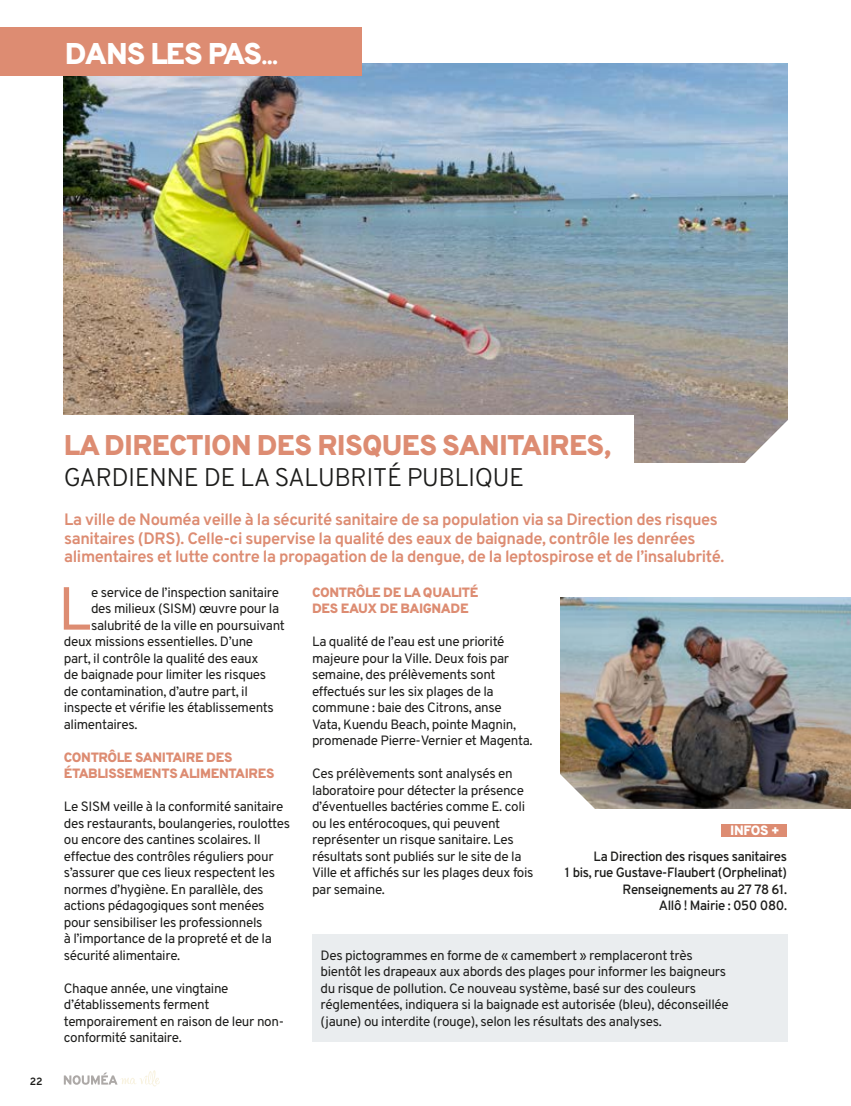
<style>
.page{position:relative;width:851px;height:1106px;background:#fff}
.page>*{position:absolute;margin:0;border:0;box-sizing:border-box;transform-origin:0 0}
.t1{font:60.6px "Overpass";color:#dd8c72}
.t2{font:800 30px "Overpass";letter-spacing:-.035em;color:#fff}
.t3{font:800 28.5px "Overpass";letter-spacing:-.025em;color:#dd8c72}
.t4{font:300 25.5px "Overpass";letter-spacing:-.025em;color:#1d1d1b}
.t5{font:700 16.5px/18px "Overpass";letter-spacing:-.025em;color:#dd8c72}
.t6{font:13.5px/16.5px "Overpass";letter-spacing:-.025em;color:#1d1d1b}
.t7{font:600 13.5px/16.5px "Overpass";letter-spacing:-.025em;color:#1d1d1b;text-align:right}
.t8{font:800 13.5px/16.5px "Overpass";letter-spacing:-.025em;color:#dd8c72}
.t9{font:800 13.5px "Overpass";letter-spacing:-.025em;color:#fff}
.t10{font:700 10.5px "Overpass";color:#1d1d1b}
.s1{font-weight:400}
</style>
<div class="page">
<img style="left:560px;top:597px;width:290px;height:211px">
<img style="left:64px;top:64px;width:723px;height:399px">
<svg style="left:725px;top:412px;width:63px;height:51px"></svg>
<svg style="left:560px;top:765px;width:50px;height:44px"></svg>
<div style="left:0;top:415px;width:634px;height:95px;background:#fff"></div>
<div style="left:0;top:27px;width:361px;height:48px;background:#dd8c72"></div>
<div style="left:721px;top:823px;width:66px;height:13px;background:#dd8c72"></div>
<div style="left:312px;top:934px;width:475px;height:108px;background:#eaedef"></div>
<svg style="left:64px;top:1070px;width:96px;height:16px"></svg>
<h2 class="t2" style="left:65px;top:34px;width:215px">DANS LES PAS<span class="s1">...</span></h2>
<p class="t10" style="left:30px;top:1074px;width:14px">22</p>
<h3 class="t3" style="left:64px;top:427px;width:549px">LA DIRECTION DES RISQUES SANITAIRES,</h3>
<h3 class="t4" style="left:64px;top:462px;width:462px">GARDIENNE DE LA SALUBRITÉ PUBLIQUE</h3>
<p class="t5" style="left:64px;top:511px;width:661px">La ville de Nouméa veille à la sécurité sanitaire de sa population via sa Direction des risques sanitaires (DRS). Celle-ci supervise la qualité des eaux de baignade, contrôle les denrées alimentaires et lutte contre la propagation de la dengue, de la leptospirose et de l’insalubrité.</p>
<h1 class="t1" style="left:58px;top:571px;width:36px">L</h1>
<p class="t6" style="left:91px;top:584px;width:189px">e service de l’inspection sanitaire</p>
<p class="t6" style="left:91px;top:600px;width:190px">des milieux (SISM) œuvre pour la</p>
<p class="t6" style="left:91px;top:616px;width:195px">salubrité de la ville en poursuivant</p>
<p class="t6" style="left:64px;top:633px;width:191px">deux missions essentielles. D’une</p>
<p class="t6" style="left:64px;top:649px;width:196px">part, il contrôle la qualité des eaux</p>
<p class="t6" style="left:64px;top:666px;width:204px">de baignade pour limiter les risques</p>
<p class="t6" style="left:64px;top:682px;width:185px">de contamination, d’autre part, il</p>
<p class="t6" style="left:64px;top:699px;width:212px">inspecte et vérifie les établissements</p>
<p class="t6" style="left:64px;top:715px;width:75px">alimentaires.</p>
<p class="t8" style="left:64px;top:749px;width:212px">CONTRÔLE SANITAIRE DES<br>ÉTABLISSEMENTS ALIMENTAIRES</p>
<p class="t6" style="left:64px;top:798px;width:228px">Le SISM veille à la conformité sanitaire des restaurants, boulangeries, roulottes ou encore des cantines scolaires. Il effectue des contrôles réguliers pour s’assurer que ces lieux respectent les normes d’hygiène. En parallèle, des actions pédagogiques sont menées pour sensibiliser les professionnels<br>à l’importance de la propreté et de la sécurité alimentaire.</p>
<p class="t6" style="left:64px;top:979px;width:222px">Chaque année, une vingtaine d’établissements ferment temporairement en raison de leur non&shy;conformité sanitaire.</p>
<p class="t8" style="left:312px;top:584px;width:168px">CONTRÔLE DE LA QUALITÉ<br>DES EAUX DE BAIGNADE</p>
<p class="t6" style="left:312px;top:633px;width:222px">La qualité de l’eau est une priorité majeure pour la Ville. Deux fois par semaine, des prélèvements sont effectués sur les six plages de la commune : baie des Citrons, anse Vata, Kuendu Beach, pointe Magnin, promenade Pierre-Vernier et Magenta.</p>
<p class="t6" style="left:312px;top:765px;width:223px">Ces prélèvements sont analysés en laboratoire pour détecter la présence d’éventuelles bactéries comme E. coli ou les entérocoques, qui peuvent représenter un risque sanitaire. Les résultats sont publiés sur le site de la Ville et affichés sur les plages deux fois par semaine.</p>
<p class="t9" style="left:730px;top:822px;width:51px">INFOS +</p>
<p class="t7" style="left:565px;top:848px;width:224px">La Direction des risques sanitaires<br>1 bis, rue Gustave-Flaubert (Orphelinat)<br>Renseignements au 27 78 61.<br>Allô ! Mairie : 050 080.</p>
<p class="t6" style="left:320px;top:947px;width:409px">Des pictogrammes en forme de « camembert » remplaceront très bientôt les drapeaux aux abords des plages pour informer les baigneurs du risque de pollution. Ce nouveau système, basé sur des couleurs réglementées, indiquera si la baignade est autorisée (bleu), déconseillée (jaune) ou interdite (rouge), selon les résultats des analyses.</p>
</div>
